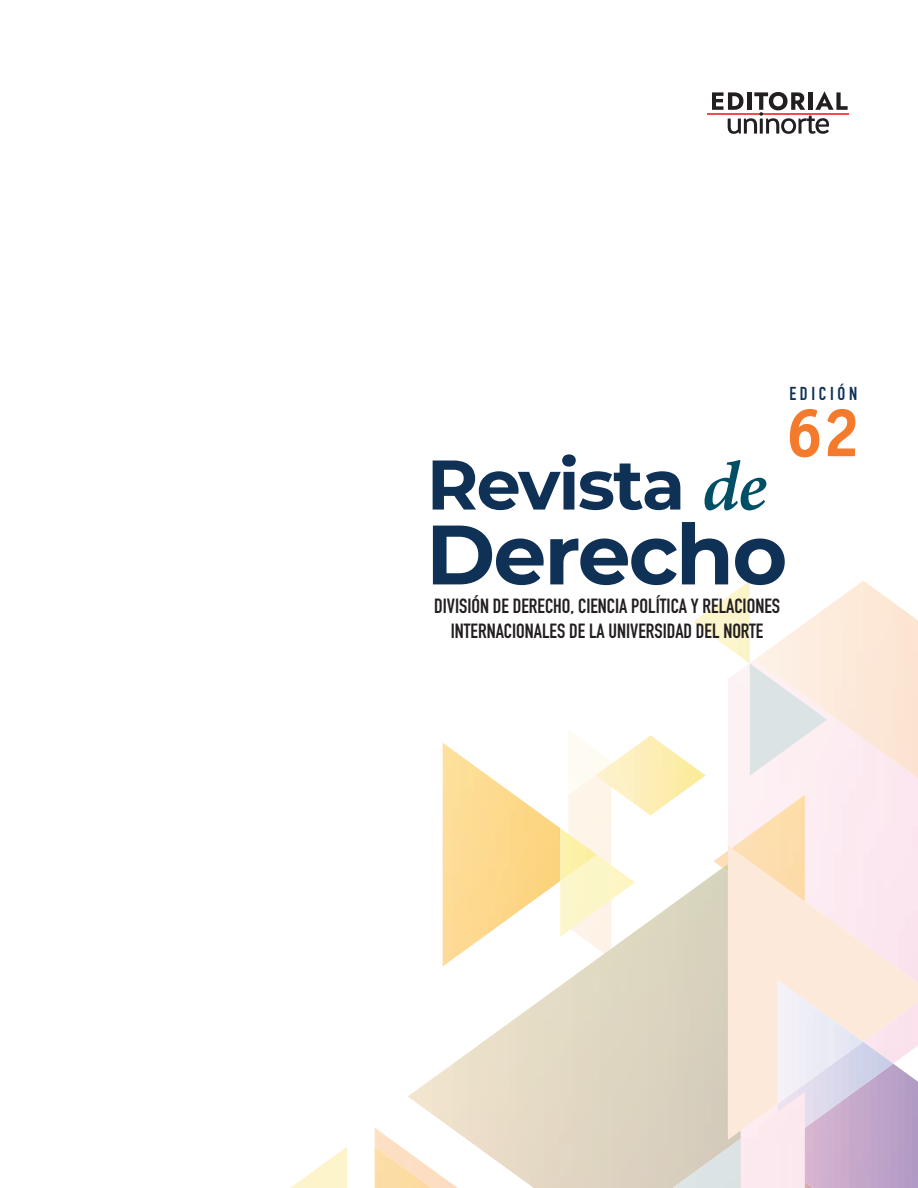
<style>
.page{position:relative;width:918px;height:1188px;background:#fff}
.page>*{position:absolute;margin:0;border:0;box-sizing:border-box;transform-origin:0 0}
.t1{font:700 68.85px "Officina Sans ITC Std";color:#f47b2c}
.t2{font:20.25px/24.3px "DIN Engschrift LT Pro";color:#231f20;text-align:center}
.t3{font:18.45px "DIN Engschrift LT Pro";letter-spacing:.2em;color:#0f3156}
</style>
<div class="page">
<img style="left:805px;top:1162px;width:8px;height:26px">
<img style="left:755px;top:581px;width:163px;height:197px">
<img style="left:693px;top:581px;width:57px;height:83px">
<svg style="left:290px;top:1147px;width:57px;height:41px"></svg>
<svg style="left:750px;top:664px;width:77px;height:112px"></svg>
<img style="left:568px;top:731px;width:27px;height:64px">
<img style="left:375px;top:1128px;width:26px;height:19px">
<img style="left:375px;top:1147px;width:33px;height:41px">
<img style="left:408px;top:868px;width:320px;height:320px">
<img style="left:443px;top:743px;width:117px;height:223px">
<img style="left:713px;top:795px;width:92px;height:133px">
<img style="left:723px;top:855px;width:5px;height:26px">
<img style="left:560px;top:855px;width:75px;height:82px">
<img style="left:560px;top:828px;width:37px;height:53px">
<img style="left:595px;top:735px;width:111px;height:81px">
<div style="left:741px;top:1140px;width:64px;height:48px;background:#fbe9ef"></div>
<img style="left:673px;top:1139px;width:68px;height:49px">
<svg style="left:728px;top:845px;width:190px;height:295px"></svg>
<svg style="left:433px;top:454px;width:247px;height:56px"></svg>
<svg style="left:705px;top:460px;width:61px;height:50px"></svg>
<svg style="left:433px;top:526px;width:111px;height:59px"></svg>
<svg style="left:550px;top:522px;width:178px;height:63px"></svg>
<svg style="left:735px;top:539px;width:50px;height:46px"></svg>
<hr style="left:708px;top:114px;width:141px;height:1px;background:#ef4d4b">
<svg style="left:712px;top:91px;width:136px;height:43px"></svg>
<p class="t3" style="left:789px;top:383px;width:69px">EDICIÓN</p>
<h1 class="t1" style="left:786px;top:390px;width:76px">62</h1>
<p class="t2" style="left:434px;top:594px;width:348px">DIVISIÓN DE DERECHO, CIENCIA POLÍTICA Y RELACIONES<br>INTERNACIONALES DE LA UNIVERSIDAD DEL NORTE</p>
</div>
